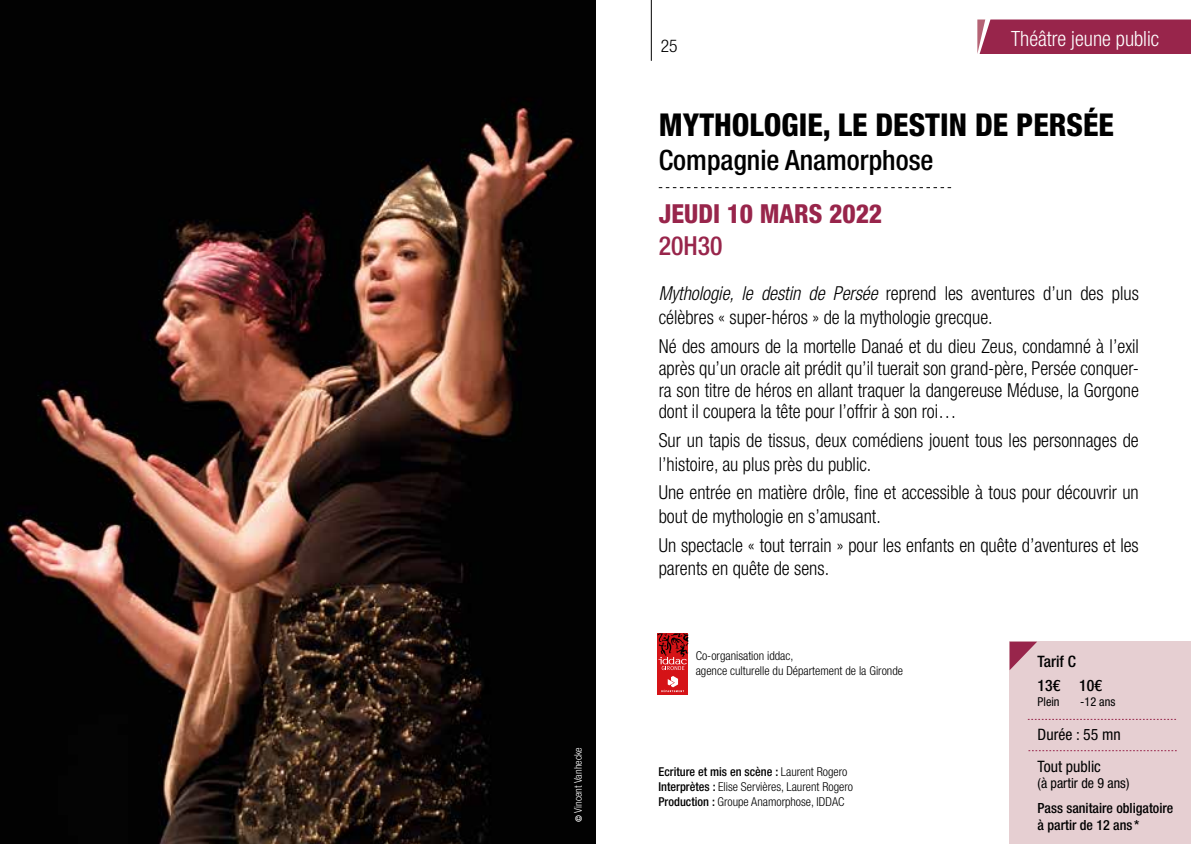
<style>
.page{position:relative;width:1191px;height:844px;background:#fff}
.page>*{position:absolute;margin:0;border:0;box-sizing:border-box;transform-origin:0 0}
.t1{font:800 condensed 31.5px "Helvetica Neue LT Std";color:#000}
.t2{font:500 condensed 28px "Helvetica Neue LT Std";color:#000}
.t3{font:800 condensed 26.25px "Helvetica Neue LT Std";color:#98254b}
.t4{font:500 condensed 26.25px "Helvetica Neue LT Std";color:#98254b}
.t5{font:300 condensed 21px "Helvetica Neue LT Std";color:#fff}
.t6{font:300 condensed 19.25px/23.6px "Helvetica Neue LT Std";color:#000;scale:.96 1}
.t7{font:300 condensed 17.5px "Helvetica Neue LT Std";color:#000}
.t8{font:condensed 15.75px/31.3px "Helvetica Neue LT Std";color:#000}
.t9{font:500 condensed 15.75px/23.4px "Helvetica Neue LT Std";color:#000}
.t10{font:500 condensed 14px/16.8px "Helvetica Neue LT Std";color:#000}
.t11{font:condensed 14px "Helvetica Neue LT Std";color:#000}
.t12{font:300 condensed 12.25px/14.7px "Helvetica Neue LT Std";color:#000}
.t13{font:condensed 12.25px "Helvetica Neue LT Std";color:#000}
.t14{font:300 condensed 10.5px "Helvetica Neue LT Std";color:#fff}
.s1{font-weight:500;font-size:8.75px}
.s2{font-style:italic}
.s3{font-weight:500}
</style>
<div class="page">
<img style="left:0;top:0;width:595px;height:843px">
<div style="left:977px;top:20px;width:214px;height:34px;background:#98254b"></div>
<hr style="left:651px;top:0;width:1px;height:61px;background:#000">
<svg style="left:659px;top:187px;width:292px;height:1px"></svg>
<div style="left:657px;top:633px;width:31px;height:61px;background:#d61a1e"></div>
<svg style="left:657px;top:633px;width:31px;height:59px"></svg>
<div style="left:1009px;top:641px;width:182px;height:202px;background:#e6cfd2"></div>
<svg style="left:1028px;top:718px;width:148px;height:1px"></svg>
<svg style="left:1028px;top:750px;width:148px;height:1px"></svg>
<svg style="left:1009px;top:641px;width:28px;height:29px"></svg>
<p class="t14" style="left:572px;top:821px;width:76px;rotate:-90deg"><span class="s1">©</span> Vincent Vanhecke</p>
<p class="t7" style="left:661px;top:36px;width:18px">25</p>
<p class="t5" style="left:1011px;top:26px;width:150px">Théâtre jeune public</p>
<h1 class="t1" style="left:659px;top:105px;width:457px">MYTHOLOGIE, LE DESTIN DE PERSÉE</h1>
<h2 class="t2" style="left:659px;top:143px;width:276px">Compagnie Anamorphose</h2>
<h3 class="t3" style="left:659px;top:197px;width:225px">JEUDI 10 MARS 2022</h3>
<h3 class="t4" style="left:659px;top:230px;width:65px">20H30</h3>
<p class="t6" style="left:659px;top:281px;width:501px"><span class="s2">Mythologie, le destin de Persée</span> reprend les aventures d’un des plus célèbres « super-héros » de la mythologie grecque.</p>
<p class="t6" style="left:659px;top:335px;width:502px;line-height:21.9px;text-align:justify">Né des amours de la mortelle Danaé et du dieu Zeus, condamné à l’exil après qu’un oracle ait prédit qu’il tuerait son grand-père, Persée conquer&shy;ra son titre de héros en allant traquer la dangereuse Méduse, la Gorgone dont il coupera la tête pour l’offrir à son roi…</p>
<p class="t6" style="left:659px;top:428px;width:501px">Sur un tapis de tissus, deux comédiens jouent tous les personnages de l’histoire, au plus près du public.</p>
<p class="t6" style="left:659px;top:480px;width:501px">Une entrée en matière drôle, fine et accessible à tous pour découvrir un bout de mythologie en s’amusant.</p>
<p class="t6" style="left:659px;top:532px;width:501px">Un spectacle « tout terrain » pour les enfants en quête d’aventures et les parents en quête de sens.</p>
<p class="t12" style="left:695px;top:648px;width:209px">Co-organisation iddac,<br>agence culturelle du Département de la Gironde</p>
<p class="t9" style="left:1037px;top:649px;width:66px">Tarif C<br>13€ 10€</p>
<p class="t13" style="left:1037px;top:694px;width:24px">Plein</p>
<p class="t13" style="left:1080px;top:694px;width:37px">-12 ans</p>
<p class="t8" style="left:1037px;top:718px;width:85px">Durée : 55 mn<br>Tout public</p>
<p class="t11" style="left:1037px;top:775px;width:93px">(à partir de 9 ans)</p>
<p class="t10" style="left:1037px;top:798px;width:137px">Pass sanitaire obligatoire à partir de 12 ans *</p>
<p class="t12" style="left:658px;top:764px;width:196px"><span class="s3">Ecriture et mis en scène :</span> Laurent Rogero<br><span class="s3">Interprètes :</span> Elise Servières, Laurent Rogero<br><span class="s3">Production :</span> Groupe Anamorphose, IDDAC</p>
</div>
